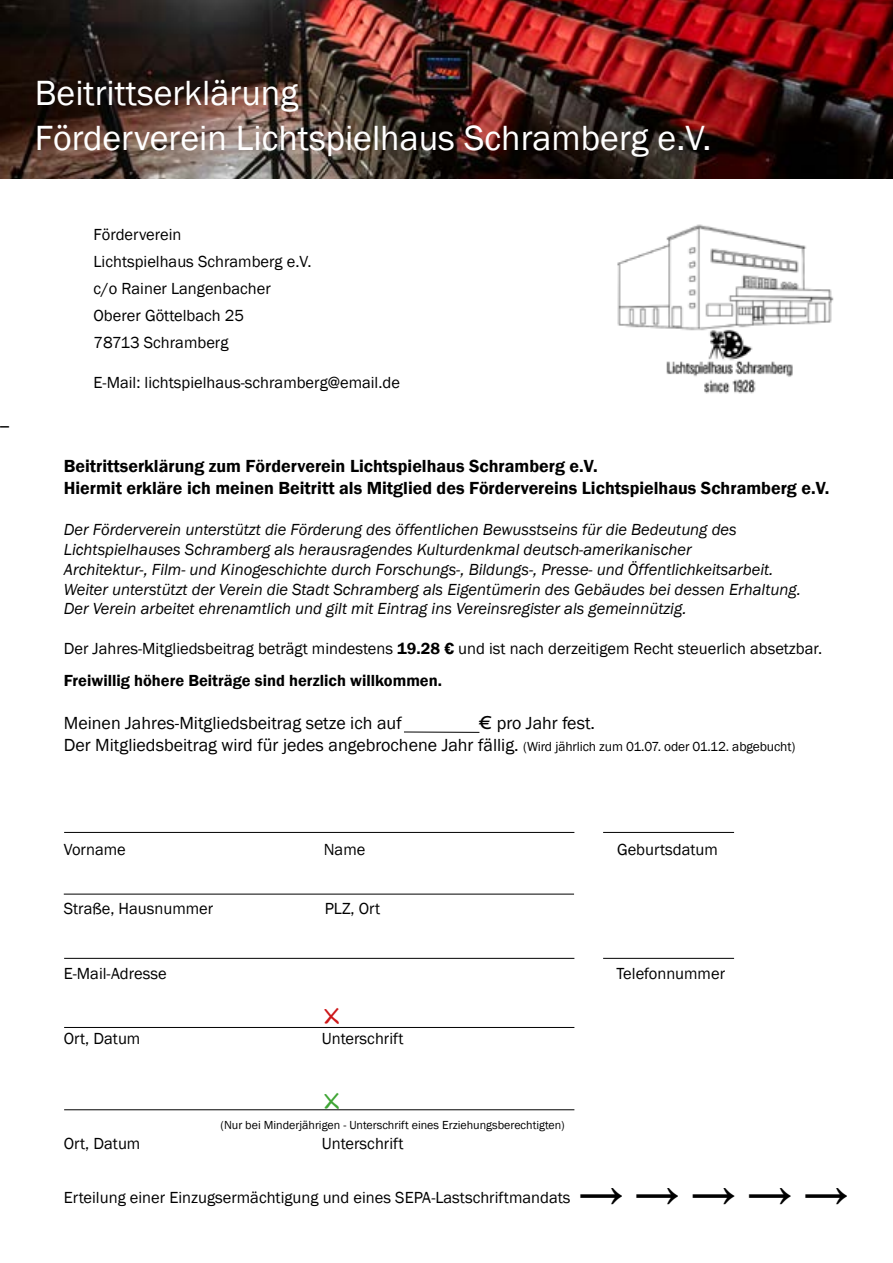
<style>
.page{position:relative;width:893px;height:1263px;background:#fff}
.page>*{position:absolute;margin:0;border:0;box-sizing:border-box;transform-origin:0 0}
.t1{font:45px "Franklin Gothic";color:#000}
.t2{font:36px/45px "Franklin Gothic";color:#fff}
.t3{font:21px "Architects Daughter";color:#cd1719}
.t4{font:21px "Architects Daughter";color:#3fa535}
.t5{font:18px/21.6px "Franklin Gothic";color:#000}
.t6{font:600 18px/21.6px "Franklin Gothic";color:#000}
.t7{font:16.5px/27px "Franklin Gothic";color:#000}
.t8{font:italic 16.5px/19.8px "Franklin Gothic";color:#000}
.t9{font:12px "Franklin Gothic";color:#000}
.s1{font-weight:600}
.s2{font-family:"Chantilly Serial"}
.s3{font-size:13.5px}
</style>
<div class="page">
<img style="left:0;top:0;width:893px;height:179px">
<hr style="left:64px;top:832px;width:510px;height:1px;background:#000">
<hr style="left:64px;top:894px;width:510px;height:1px;background:#000">
<hr style="left:64px;top:1027px;width:510px;height:1px;background:#000">
<hr style="left:404px;top:732px;width:75px;height:1px;background:#000">
<img style="left:617px;top:224px;width:217px;height:170px">
<hr style="left:64px;top:1109px;width:510px;height:1px;background:#000">
<hr style="left:64px;top:958px;width:510px;height:1px;background:#000">
<hr style="left:603px;top:832px;width:131px;height:1px;background:#000">
<hr style="left:603px;top:958px;width:131px;height:1px;background:#000">
<h2 class="t2" style="left:35px;top:71px;width:678px">Beitrittserklärung<br>Förderverein Lichtspielhaus Schramberg e.V.</h2>
<p class="t5" style="left:0;top:408px;width:10px">_</p>
<p class="t7" style="left:94px;top:221px;width:219px">Förderverein<br>Lichtspielhaus Schramberg e.V. c/o Rainer Langenbacher<br>Oberer Göttelbach 25<br>78713 Schramberg</p>
<p class="t7" style="left:94px;top:369px;width:308px">E-Mail: lichtspielhaus-schramberg@email.de</p>
<p class="t6" style="left:64px;top:456px;width:767px">Beitrittserklärung zum Förderverein Lichtspielhaus Schramberg e.V.<br>Hiermit erkläre ich meinen Beitritt als Mitglied des Fördervereins Lichtspielhaus Schramberg e.V.</p>
<p class="t8" style="left:64px;top:520px;width:739px">Der Förderverein unterstützt die Förderung des öffentlichen Bewusstseins für die Bedeutung des Lichtspielhauses Schramberg als herausragendes Kulturdenkmal deutsch-amerikanischer<br>Architektur-, Film- und Kinogeschichte durch Forschungs-, Bildungs-, Presse- und Öffentlichkeitsarbeit.<br>Weiter unterstützt der Verein die Stadt Schramberg als Eigentümerin des Gebäudes bei dessen Erhaltung.<br>Der Verein arbeitet ehrenamtlich und gilt mit Eintrag ins Vereinsregister als gemeinnützig.</p>
<p class="t7" style="left:64px;top:633px;width:760px;line-height:31.8px">Der Jahres-Mitgliedsbeitrag beträgt mindestens <span class="s1">19.28 €</span> und ist nach derzeitigem Recht steuerlich absetzbar.<br><span class="s1">Freiwillig höhere Beiträge sind herzlich willkommen.</span></p>
<p class="t5" style="left:64px;top:713px;width:339px">Meinen Jahres-Mitgliedsbeitrag setze ich auf</p>
<p class="t5" style="left:64px;top:713px;width:733px;text-indent:414px"><span class="s2">€</span> pro Jahr fest.<br>Der Mitgliedsbeitrag wird für jedes angebrochene Jahr fällig. <span class="s3">(Wird jährlich zum 01.07. oder 01.12. abgebucht)</span></p>
<p class="t7" style="left:64px;top:836px;width:63px">Vorname</p>
<p class="t7" style="left:324px;top:836px;width:43px">Name</p>
<p class="t7" style="left:617px;top:836px;width:102px">Geburtsdatum</p>
<p class="t7" style="left:64px;top:896px;width:151px">Straße, Hausnummer</p>
<p class="t7" style="left:325px;top:896px;width:57px">PLZ, Ort</p>
<p class="t7" style="left:64px;top:961px;width:104px">E-Mail-Adresse</p>
<p class="t7" style="left:616px;top:961px;width:110px">Telefonnummer</p>
<p class="t3" style="left:324px;top:1005px;width:17px">X</p>
<p class="t7" style="left:64px;top:1025px;width:78px">Ort, Datum</p>
<p class="t7" style="left:322px;top:1025px;width:83px">Unterschrift</p>
<p class="t4" style="left:324px;top:1089px;width:17px">X</p>
<p class="t9" style="left:221px;top:1117px;width:346px">(Nur bei Minderjährigen - Unterschrift eines Erziehungsberechtigten)</p>
<p class="t7" style="left:64px;top:1130px;width:78px">Ort, Datum</p>
<p class="t7" style="left:322px;top:1130px;width:83px">Unterschrift</p>
<p class="t7" style="left:64px;top:1184px;width:508px">Erteilung einer Einzugsermächtigung und eines SEPA-Lastschriftmandats</p>
<h1 class="t1" style="left:579px;top:1164px;width:271px">→ → → → →</h1>
</div>
